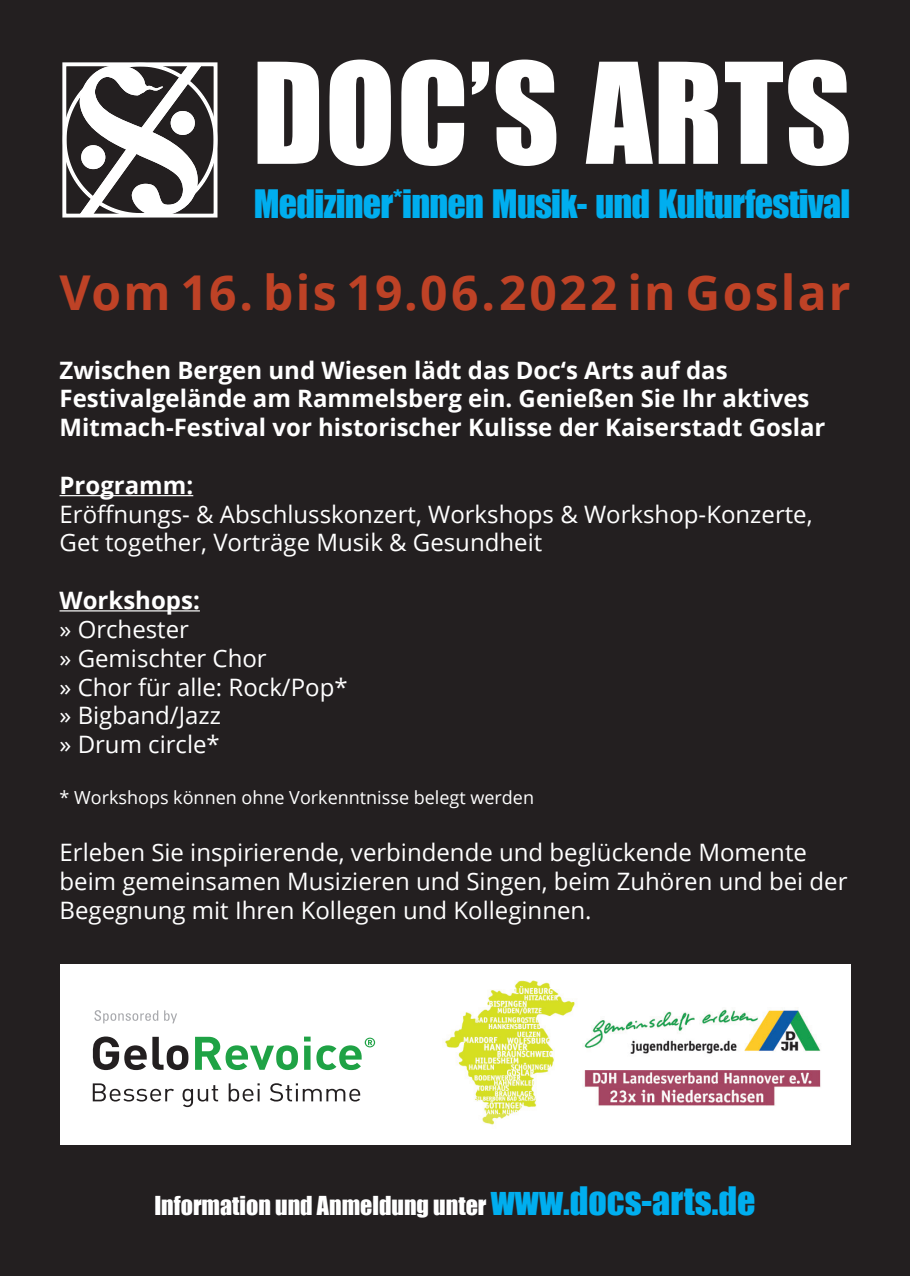
<style>
.page{position:relative;width:910px;height:1276px;background:#231f20}
.page>*{position:absolute;margin:0;border:0;box-sizing:border-box;transform-origin:0 0}
.t1{font:700 48px "Open Sans";letter-spacing:.05em;color:#be4226}
.t2{font:36px "Impact";letter-spacing:-.02em;color:#00aeef}
.t3{font:24px/28.8px "Open Sans";color:#fff}
.t4{font:700 24px/28.8px "Open Sans";color:#fff}
.t5{font:24px "Impact";color:#fff}
.t6{font:18px "Open Sans";color:#fff}
.s1{font-size:36px;color:#00aeef}
</style>
<div class="page">
<hr style="left:60px;top:495px;width:133px;height:1px;background:#fff">
<hr style="left:60px;top:610px;width:140px;height:1px;background:#fff">
<svg style="left:258px;top:60px;width:591px;height:106px;fill:#fff"></svg>
<svg style="left:62px;top:62px;width:156px;height:156px"></svg>
<div style="left:60px;top:964px;width:790px;height:181px;background:#fff"></div>
<img style="left:445px;top:980px;width:376px;height:145px">
<svg style="left:92px;top:1010px;width:284px;height:98px"></svg>
<h2 class="t2" style="left:254px;top:175px;width:598px">Mediziner*innen Musik- und Kulturfestival</h2>
<h1 class="t1" style="left:60px;top:258px;width:792px">Vom 16. bis 19.06.2022 in Goslar</h1>
<p class="t4" style="left:60px;top:355px;width:767px">Zwischen Bergen und Wiesen lädt das Doc‘s Arts auf das<br>Festivalgelände am Rammelsberg ein. Genießen Sie Ihr aktives<br>Mitmach-Festival vor historischer Kulisse der Kaiserstadt Goslar</p>
<p class="t4" style="left:60px;top:470px;width:135px">Programm:</p>
<p class="t3" style="left:60px;top:499px;width:755px">Eröffnungs- &amp; Abschlusskonzert, Workshops &amp; Workshop-Konzerte,<br>Get together, Vorträge Musik &amp; Gesundheit</p>
<p class="t4" style="left:60px;top:585px;width:142px">Workshops:</p>
<p class="t3" style="left:60px;top:614px;width:290px">» Orchester<br>» Gemischter Chor<br>» Chor für alle: Rock/Pop* » Bigband/Jazz<br>» Drum circle*</p>
<p class="t6" style="left:60px;top:784px;width:476px">* Workshops können ohne Vorkenntnisse belegt werden</p>
<p class="t3" style="left:60px;top:837px;width:789px">Erleben Sie inspirierende, verbindende und beglückende Momente beim gemeinsamen Musizieren und Singen, beim Zuhören und bei der<br>Begegnung mit Ihren Kollegen und Kolleginnen.</p>
<p class="t5" style="left:154px;top:1187px;width:603px">Information und Anmeldung unter <span class="s1">www.docs-arts.de</span></p>
</div>
